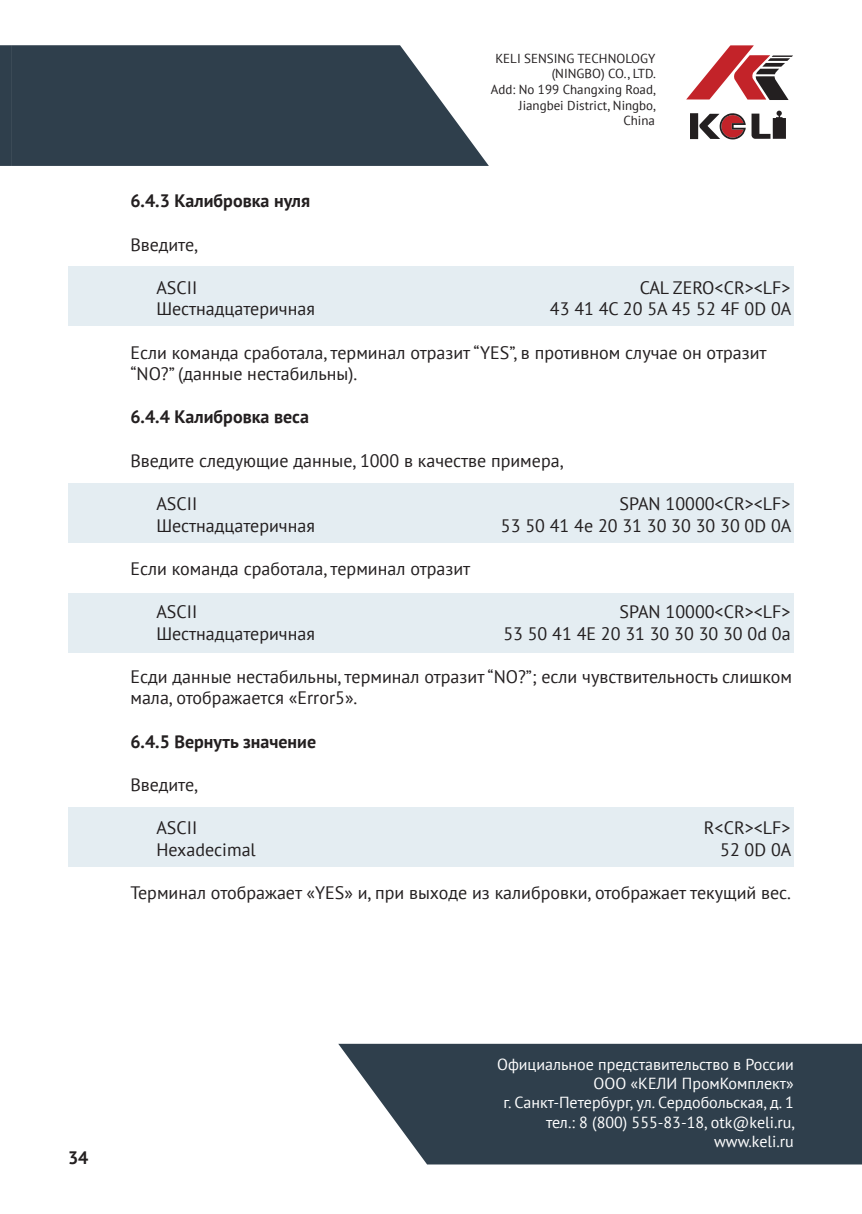
<style>
.page{position:relative;width:862px;height:1214px;background:#fff}
.page>*{position:absolute;margin:0;border:0;box-sizing:border-box;transform-origin:0 0}
.PT_Sans_9{font:18px/21.6px "PT Sans";color:#231f20}
.PT_Sans_9-2{font:700 18px "PT Sans";color:#231f20}
.t1{font:16px/19.2px "PT Sans";color:#fff;text-align:right}
.t2{font:13px/15.6px "PT Sans";color:#231f20;text-align:right}
</style>
<div class="page">
<svg style="left:0;top:45px;width:12px;height:121px"></svg>
<svg style="left:12px;top:45px;width:477px;height:121px;background:#42515d"></svg>
<svg style="left:686px;top:45px;width:107px;height:55px"></svg>
<svg style="left:690px;top:110px;width:96px;height:29px"></svg>
<svg style="left:338px;top:1043px;width:524px;height:121px;background:#41505c"></svg>
<div style="left:68px;top:266px;width:726px;height:60px;background:#e4edf2"></div>
<div style="left:68px;top:483px;width:726px;height:60px;background:#e4edf2"></div>
<div style="left:68px;top:592px;width:726px;height:60px;background:#e4edf2"></div>
<div style="left:68px;top:807px;width:726px;height:60px;background:#e4edf2"></div>
<p class="t2" style="left:491px;top:50px;width:167px">KELI SENSING TECHNOLOGY (NINGBO) CO., LTD.<br>Add: No 199 Changxing Road,<br>Jiangbei District, Ningbo,<br>China</p>
<p class="PT_Sans_9-2" style="left:130px;top:189px;width:181px">6.4.3 Калибровка нуля</p>
<p class="PT_Sans_9" style="left:130px;top:233px;width:69px">Введите,</p>
<p class="PT_Sans_9" style="left:156px;top:276px;width:42px">ASCII</p>
<p class="PT_Sans_9" style="left:639px;top:276px;width:152px">CAL ZERO&lt;CR&gt;&lt;LF&gt;</p>
<p class="PT_Sans_9" style="left:156px;top:298px;width:160px">Шестнадцатеричная</p>
<p class="PT_Sans_9" style="left:550px;top:298px;width:243px">43 41 4C 20 5A 45 52 4F 0D 0A</p>
<p class="PT_Sans_9" style="left:130px;top:341px;width:638px">Если команда сработала, терминал отразит “YES”, в противном случае он отразит “NO?” (данные нестабильны).</p>
<p class="PT_Sans_9-2" style="left:130px;top:405px;width:180px">6.4.4 Калибровка веса</p>
<p class="PT_Sans_9" style="left:130px;top:449px;width:435px">Введите следующие данные, 1000 в качестве примера,</p>
<p class="PT_Sans_9" style="left:156px;top:492px;width:42px">ASCII</p>
<p class="PT_Sans_9" style="left:619px;top:492px;width:172px">SPAN 10000&lt;CR&gt;&lt;LF&gt;</p>
<p class="PT_Sans_9" style="left:156px;top:514px;width:160px">Шестнадцатеричная</p>
<p class="PT_Sans_9" style="left:501px;top:514px;width:292px">53 50 41 4e 20 31 30 30 30 30 0D 0A</p>
<p class="PT_Sans_9" style="left:130px;top:557px;width:341px">Если команда сработала, терминал отразит</p>
<p class="PT_Sans_9" style="left:156px;top:600px;width:42px">ASCII</p>
<p class="PT_Sans_9" style="left:619px;top:600px;width:172px">SPAN 10000&lt;CR&gt;&lt;LF&gt;</p>
<p class="PT_Sans_9" style="left:156px;top:622px;width:160px">Шестнадцатеричная</p>
<p class="PT_Sans_9" style="left:503px;top:622px;width:289px">53 50 41 4E 20 31 30 30 30 30 0d 0a</p>
<p class="PT_Sans_9" style="left:130px;top:665px;width:663px">Есди данные нестабильны, терминал отразит “NO?”; если чувствительность слишком мала, отображается «Error5».</p>
<p class="PT_Sans_9-2" style="left:130px;top:729px;width:187px">6.4.5 Вернуть значение</p>
<p class="PT_Sans_9" style="left:130px;top:773px;width:69px">Введите,</p>
<p class="PT_Sans_9" style="left:156px;top:816px;width:42px">ASCII</p>
<p class="PT_Sans_9" style="left:704px;top:816px;width:88px">R&lt;CR&gt;&lt;LF&gt;</p>
<p class="PT_Sans_9" style="left:156px;top:838px;width:101px">Hexadecimal</p>
<p class="PT_Sans_9" style="left:720px;top:838px;width:73px">52 0D 0A</p>
<p class="PT_Sans_9" style="left:130px;top:881px;width:662px">Терминал отображает «YES» и, при выходе из калибровки, отображает текущий вес.</p>
<p class="PT_Sans_9-2" style="left:68px;top:1145px;width:22px">34</p>
<p class="t1" style="left:497px;top:1054px;width:300px">Официальное представительство в России<br>ООО «КЕЛИ ПромКомплект»<br>г. Санкт-Петербург, ул. Сердобольская, д. 1 тел.: 8 (800) 555-83-18, otk@keli.ru, www.keli.ru</p>
</div>
